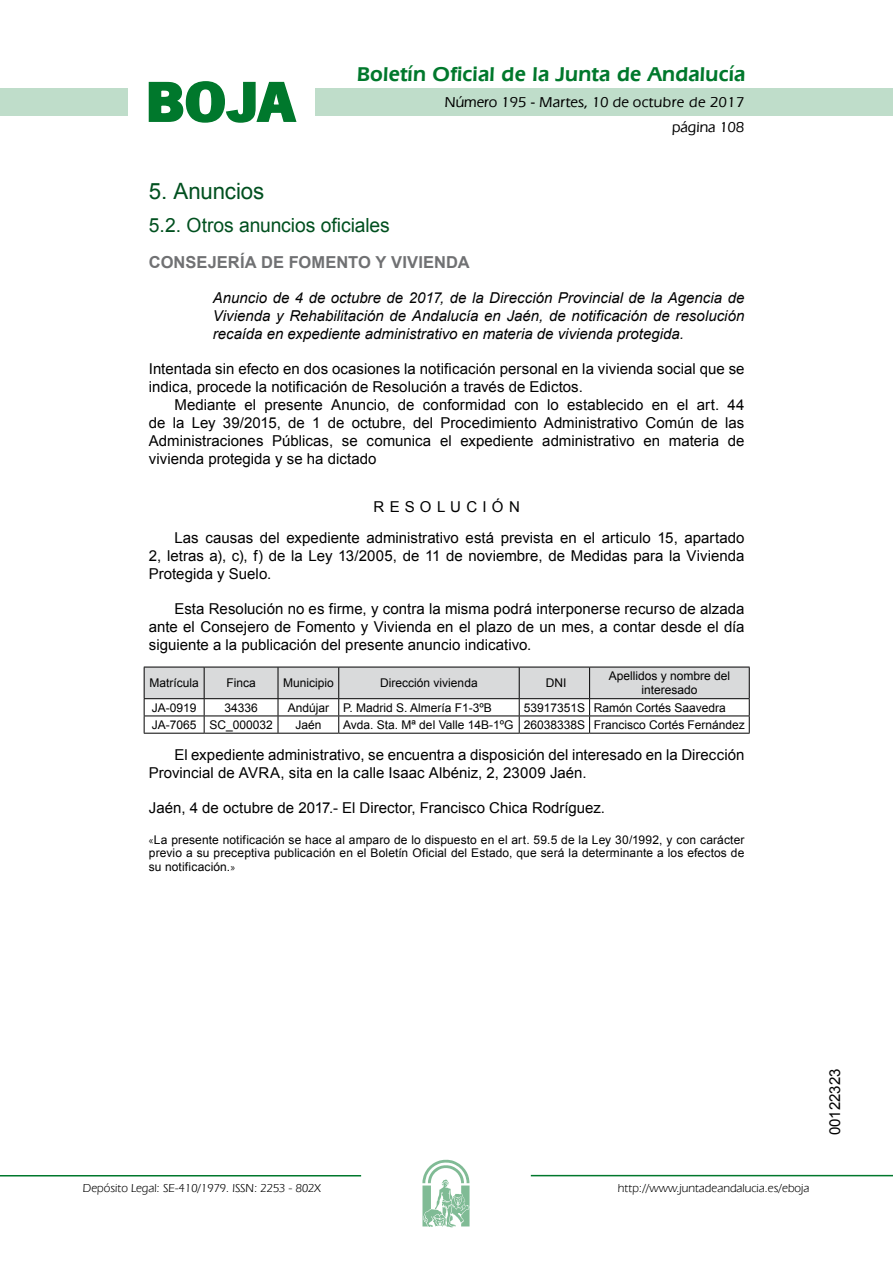
<style>
.page{position:relative;width:893px;height:1263px;background:#fff}
.page>*{position:absolute;margin:0;border:0;box-sizing:border-box;transform-origin:0 0}
.t1{font:700 57.75px "News Got T";color:#00782c;scale:1.14 1}
.t2{font:22.5px "Arial";letter-spacing:-.005em;color:#00501f}
.t3{font:600 21px "Eras IT Cby BT";letter-spacing:.01em;color:#00782c}
.t4{font:19.5px "Arial";letter-spacing:-.005em;color:#00501f}
.t5{font:700 16.5px "Arial";letter-spacing:.005em;color:#707173}
.t6{font:15px/18px "Arial";color:#000}
.t7{font:italic 15px/18px "Arial";color:#000;text-align:justify}
.t8{font:500 15px/24.5px "Eras IT Cby BT";color:#000;text-align:right}
.t9{font:12px/13.5px "Arial";color:#000;text-align:center}
.t10{font:12px "Eras IT Cby BT";color:#000}
.s1{font-family:"News Got T"}
</style>
<div class="page">
<div style="left:315px;top:88px;width:577px;height:28px;background:#bfddca"></div>
<div style="left:0;top:88px;width:128px;height:28px;background:#bfddca"></div>
<hr style="left:0;top:1175px;width:361px;height:2px;background:#00782c">
<svg style="left:422px;top:1159px;width:47px;height:68px"></svg>
<hr style="left:531px;top:1175px;width:361px;height:1px;background:#00782c">
<svg style="left:148px;top:81px;width:149px;height:42px"></svg>
<svg style="left:144px;top:667px;width:605px;height:66px"></svg>
<hr style="left:144px;top:733px;width:60px;height:1px;background:#000">
<hr style="left:204px;top:733px;width:74px;height:1px;background:#000">
<hr style="left:278px;top:733px;width:61px;height:1px;background:#000">
<hr style="left:339px;top:733px;width:180px;height:1px;background:#000">
<hr style="left:519px;top:733px;width:70px;height:1px;background:#000">
<hr style="left:589px;top:733px;width:160px;height:1px;background:#000">
<h1 class="t1" style="left:145px;top:68px;width:133px">BOJA</h1>
<h3 class="t3" style="left:357px;top:62px;width:390px">Boletín Oficial de la Junta de Andalucía</h3>
<p class="t8" style="left:445px;top:90px;width:301px">Número 195 - Martes, 10 de octubre de 2017 página 108</p>
<h2 class="t2" style="left:149px;top:177px;width:117px">5. Anuncios</h2>
<h3 class="t4" style="left:149px;top:212px;width:242px">5.2. Otros anuncios oficiales</h3>
<p class="t5" style="left:149px;top:251px;width:322px">CONSEJERÍA DE FOMENTO Y VIVIENDA</p>
<p class="t7" style="left:213px;top:289px;width:533px">Anuncio de 4 de octubre de 2017, de la Dirección Provincial de la Agencia de Vivienda y Rehabilitación de Andalucía en Jaén, de notificación de resolución recaída en expediente administrativo en materia de vivienda protegida.</p>
<p class="t6" style="left:149px;top:360px;width:597px">Intentada sin efecto en dos ocasiones la notificación personal en la vivienda social que se indica, procede la notificación de Resolución a través de Edictos.</p>
<p class="t6" style="left:149px;top:396px;width:597px;text-align:justify;text-indent:26px">Mediante el presente Anuncio, de conformidad con lo establecido en el art. 44 de la Ley 39/2015, de 1 de octubre, del Procedimiento Administrativo Común de las Administraciones Públicas, se comunica el expediente administrativo en materia de vivienda protegida y se ha dictado</p>
<p class="t6" style="left:174px;top:491px;width:571px;line-height:30.8px;text-indent:199px">RESOLUCIÓN<br>Las causas del expediente administrativo está prevista en el articulo 15, apartado</p>
<p class="t6" style="left:149px;top:547px;width:597px">2, letras a), c), f) de la Ley 13/2005, de 11 de noviembre, de Medidas para la Vivienda<br>Protegida y Suelo.</p>
<p class="t6" style="left:149px;top:600px;width:597px;text-align:justify;text-indent:26px">Esta Resolución no es firme, y contra la misma podrá interponerse recurso de alzada ante el Consejero de Fomento y Vivienda en el plazo de un mes, a contar desde el día siguiente a la publicación del presente anuncio indicativo.</p>
<p class="t9" style="left:149px;top:676px;width:51px">Matrícula</p>
<p class="t9" style="left:226px;top:676px;width:31px">Finca</p>
<p class="t9" style="left:283px;top:676px;width:52px">Municipio</p>
<p class="t9" style="left:380px;top:676px;width:99px">Dirección vivienda</p>
<p class="t9" style="left:545px;top:676px;width:22px">DNI</p>
<p class="t9" style="left:608px;top:669px;width:123px;line-height:14.4px">Apellidos y nombre del interesado</p>
<p class="t9" style="left:152px;top:701px;width:46px">JA-0919</p>
<p class="t9" style="left:224px;top:701px;width:35px">34336</p>
<p class="t9" style="left:288px;top:701px;width:206px">Andújar P. Madrid S. Almería F1-3ºB</p>
<p class="t9" style="left:523px;top:701px;width:204px">53917351S Ramón Cortés Saavedra</p>
<p class="t9" style="left:152px;top:718px;width:122px">JA-7065 SC_000032</p>
<p class="t9" style="left:295px;top:718px;width:28px">Jaén</p>
<p class="t9" style="left:343px;top:718px;width:403px">Avda. Sta. Mª del Valle 14B-1ºG 26038338S Francisco Cortés Fernández</p>
<p class="t6" style="left:149px;top:746px;width:597px;text-indent:26px">El expediente administrativo, se encuentra a disposición del interesado en la Dirección<br>Provincial de AVRA, sita en la calle Isaac Albéniz, 2, 23009 Jaén.</p>
<p class="t6" style="left:149px;top:799px;width:457px">Jaén, 4 de octubre de 2017.- El Director, Francisco Chica Rodríguez.</p>
<p class="t9" style="left:149px;top:833px;width:597px;text-align:justify"><span class="s1">«</span>La presente notificación se hace al amparo de lo dispuesto en el art. 59.5 de la Ley 30/1992, y con carácter previo a su preceptiva publicación en el Boletín Oficial del Estado, que será la determinante a los efectos de su notificación.<span class="s1">»</span></p>
<p class="t10" style="left:83px;top:1181px;width:239px">Depósito Legal: SE-410/1979. ISSN: 2253 - 802X</p>
<p class="t10" style="left:618px;top:1181px;width:193px">http://www.juntadeandalucia.es/eboja</p>
<p class="t6" style="left:826px;top:1135px;width:68px;rotate:-90deg">00122323</p>
</div>
